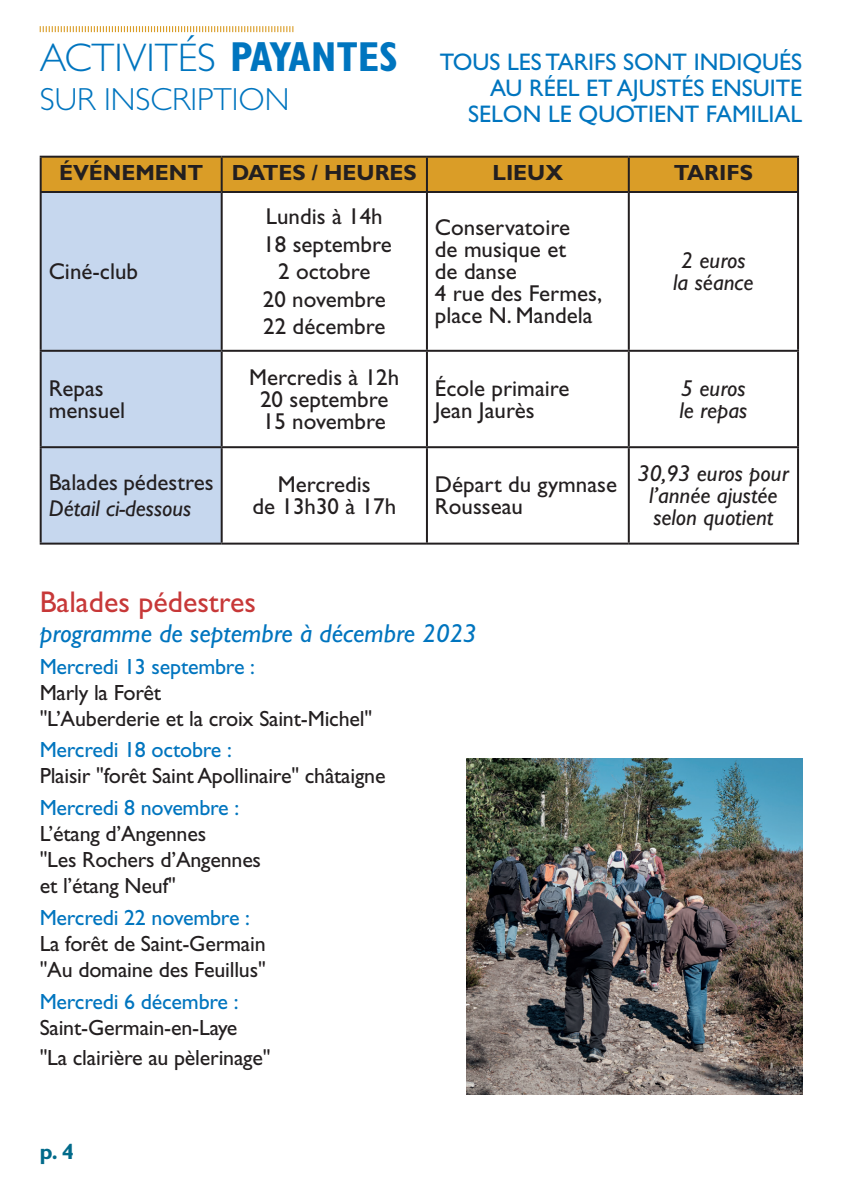
<style>
.page{position:relative;width:842px;height:1191px;background:#fff}
.page>*{position:absolute;margin:0;border:0;box-sizing:border-box;transform-origin:0 0}
.t1{font:300 40px "Gill Sans Std";color:#0075bf}
.t2{font:300 32px "Gill Sans Std";color:#0075bf}
.t3{font:30px "Gill Sans Std";color:#c73838}
.t4{font:italic 26px "Gill Sans Std";color:#0075bf}
.t5{font:24px/26px "Gill Sans Std";color:#0075bf;text-align:right}
.t6{font:23px/22px "Gill Sans Std";color:#231f20}
.t7{font:italic 23px/22px "Gill Sans Std";color:#231f20;text-align:center}
.t8{font:22px/26px "Gill Sans Std";letter-spacing:-.01em;color:#231f20}
.t9{font:22px "Gill Sans Std";letter-spacing:-.01em;color:#0075bf}
.t10{font:700 22px "Gill Sans Std";color:#231f20}
.t11{font:700 22px "Gill Sans Std";color:#016a8a}
.s1{font-weight:700;font-stretch:condensed;font-size:42px}
</style>
<div class="page">
<svg style="left:40px;top:26px;width:253px;height:6px"></svg>
<div style="left:42px;top:158px;width:755px;height:33px;background:#da9d27"></div>
<div style="left:42px;top:193px;width:179px;height:349px;background:#c6d7ee"></div>
<hr style="left:40px;top:156px;width:182px;height:2px;background:#231f20">
<hr style="left:40px;top:158px;width:2px;height:33px;background:#231f20">
<hr style="left:222px;top:156px;width:205px;height:2px;background:#231f20">
<hr style="left:221px;top:158px;width:2px;height:33px;background:#231f20">
<hr style="left:427px;top:156px;width:202px;height:2px;background:#231f20">
<hr style="left:426px;top:158px;width:2px;height:33px;background:#231f20">
<hr style="left:629px;top:156px;width:170px;height:2px;background:#231f20">
<hr style="left:628px;top:158px;width:2px;height:33px;background:#231f20">
<hr style="left:797px;top:158px;width:2px;height:33px;background:#231f20">
<hr style="left:40px;top:191px;width:182px;height:2px;background:#231f20">
<hr style="left:40px;top:193px;width:2px;height:157px;background:#231f20">
<hr style="left:222px;top:191px;width:205px;height:2px;background:#231f20">
<hr style="left:221px;top:193px;width:2px;height:157px;background:#231f20">
<hr style="left:427px;top:191px;width:202px;height:2px;background:#231f20">
<hr style="left:426px;top:193px;width:2px;height:157px;background:#231f20">
<hr style="left:629px;top:191px;width:170px;height:2px;background:#231f20">
<hr style="left:628px;top:193px;width:2px;height:157px;background:#231f20">
<hr style="left:797px;top:193px;width:2px;height:157px;background:#231f20">
<hr style="left:40px;top:350px;width:182px;height:2px;background:#231f20">
<hr style="left:40px;top:352px;width:2px;height:94px;background:#231f20">
<hr style="left:222px;top:350px;width:205px;height:2px;background:#231f20">
<hr style="left:221px;top:352px;width:2px;height:94px;background:#231f20">
<hr style="left:427px;top:350px;width:202px;height:2px;background:#231f20">
<hr style="left:426px;top:352px;width:2px;height:94px;background:#231f20">
<hr style="left:629px;top:350px;width:170px;height:2px;background:#231f20">
<hr style="left:628px;top:352px;width:2px;height:94px;background:#231f20">
<hr style="left:797px;top:352px;width:2px;height:94px;background:#231f20">
<hr style="left:40px;top:446px;width:182px;height:2px;background:#231f20">
<hr style="left:40px;top:448px;width:2px;height:94px;background:#231f20">
<hr style="left:222px;top:446px;width:205px;height:2px;background:#231f20">
<hr style="left:221px;top:448px;width:2px;height:94px;background:#231f20">
<hr style="left:427px;top:446px;width:202px;height:2px;background:#231f20">
<hr style="left:426px;top:448px;width:2px;height:94px;background:#231f20">
<hr style="left:629px;top:446px;width:170px;height:2px;background:#231f20">
<hr style="left:628px;top:448px;width:2px;height:94px;background:#231f20">
<hr style="left:797px;top:448px;width:2px;height:94px;background:#231f20">
<hr style="left:40px;top:542px;width:182px;height:2px;background:#231f20">
<hr style="left:222px;top:542px;width:205px;height:2px;background:#231f20">
<hr style="left:427px;top:542px;width:202px;height:2px;background:#231f20">
<hr style="left:629px;top:542px;width:170px;height:2px;background:#231f20">
<img style="left:467px;top:759px;width:335px;height:335px">
<h1 class="t1" style="left:40px;top:36px;width:360px">ACTIVITÉS <span class="s1">PAYANTES</span></h1>
<h2 class="t2" style="left:40px;top:81px;width:251px">SUR INSCRIPTION</h2>
<p class="t5" style="left:440px;top:49px;width:364px">TOUS LES TARIFS SONT INDIQUÉS<br>AU RÉEL ET AJUSTÉS ENSUITE<br>SELON LE QUOTIENT FAMILIAL</p>
<p class="t10" style="left:59px;top:159px;width:146px">ÉVÉNEMENT</p>
<p class="t10" style="left:232px;top:159px;width:187px">DATES / HEURES</p>
<p class="t10" style="left:492px;top:159px;width:72px">LIEUX</p>
<p class="t10" style="left:674px;top:159px;width:81px">TARIFS</p>
<p class="t6" style="left:49px;top:261px;width:91px">Ciné-club</p>
<p class="t6" style="left:263px;top:203px;width:130px;line-height:27.6px;text-align:center">Lundis à 14h<br>18 septembre<br>2 octobre<br>20 novembre<br>22 décembre</p>
<p class="t6" style="left:435px;top:217px;width:169px">Conservatoire<br>de musique et<br>de danse<br>4 rue des Fermes, place N. Mandela</p>
<p class="t7" style="left:673px;top:250px;width:82px">2 euros la séance</p>
<p class="t6" style="left:49px;top:377px;width:78px">Repas mensuel</p>
<p class="t6" style="left:249px;top:366px;width:151px;text-align:center">Mercredis à 12h<br>20 septembre<br>15 novembre</p>
<p class="t6" style="left:435px;top:377px;width:136px">École primaire<br>Jean Jaurès</p>
<p class="t7" style="left:679px;top:377px;width:70px;text-align:left">5 euros le repas</p>
<p class="t6" style="left:49px;top:472px;width:166px">Balades pédestres</p>
<p class="t7" style="left:49px;top:498px;width:144px">Détail ci-dessous</p>
<p class="t6" style="left:252px;top:474px;width:145px;text-align:center">Mercredis<br>de 13h30 à 17h</p>
<p class="t6" style="left:435px;top:474px;width:184px">Départ du gymnase<br>Rousseau</p>
<p class="t7" style="left:638px;top:463px;width:152px">30,93 euros pour l’année ajustée selon quotient</p>
<h3 class="t3" style="left:40px;top:585px;width:218px">Balades pédestres</h3>
<p class="t4" style="left:40px;top:618px;width:439px">programme de septembre à décembre 2023</p>
<p class="t9" style="left:40px;top:653px;width:217px">Mercredi 13 septembre :</p>
<p class="t8" style="left:40px;top:679px;width:334px">Marly la Forêt<br>"L’Auberderie et la croix Saint-Michel"</p>
<p class="t9" style="left:40px;top:737px;width:194px">Mercredi 18 octobre :</p>
<p class="t8" style="left:40px;top:763px;width:347px">Plaisir "forêt Saint Apollinaire" châtaigne</p>
<p class="t9" style="left:40px;top:795px;width:201px">Mercredi 8 novembre :</p>
<p class="t8" style="left:40px;top:820px;width:223px">L’étang d’Angennes<br>"Les Rochers d’Angennes et l’étang Neuf"</p>
<p class="t9" style="left:40px;top:904px;width:212px">Mercredi 22 novembre :</p>
<p class="t8" style="left:40px;top:930px;width:228px">La forêt de Saint-Germain "Au domaine des Feuillus"</p>
<p class="t9" style="left:40px;top:988px;width:200px">Mercredi 6 décembre :</p>
<p class="t8" style="left:40px;top:1012px;width:232px;line-height:30px">Saint-Germain-en-Laye<br>"La clairière au pèlerinage"</p>
<p class="t11" style="left:40px;top:1138px;width:36px">p. 4</p>
</div>
